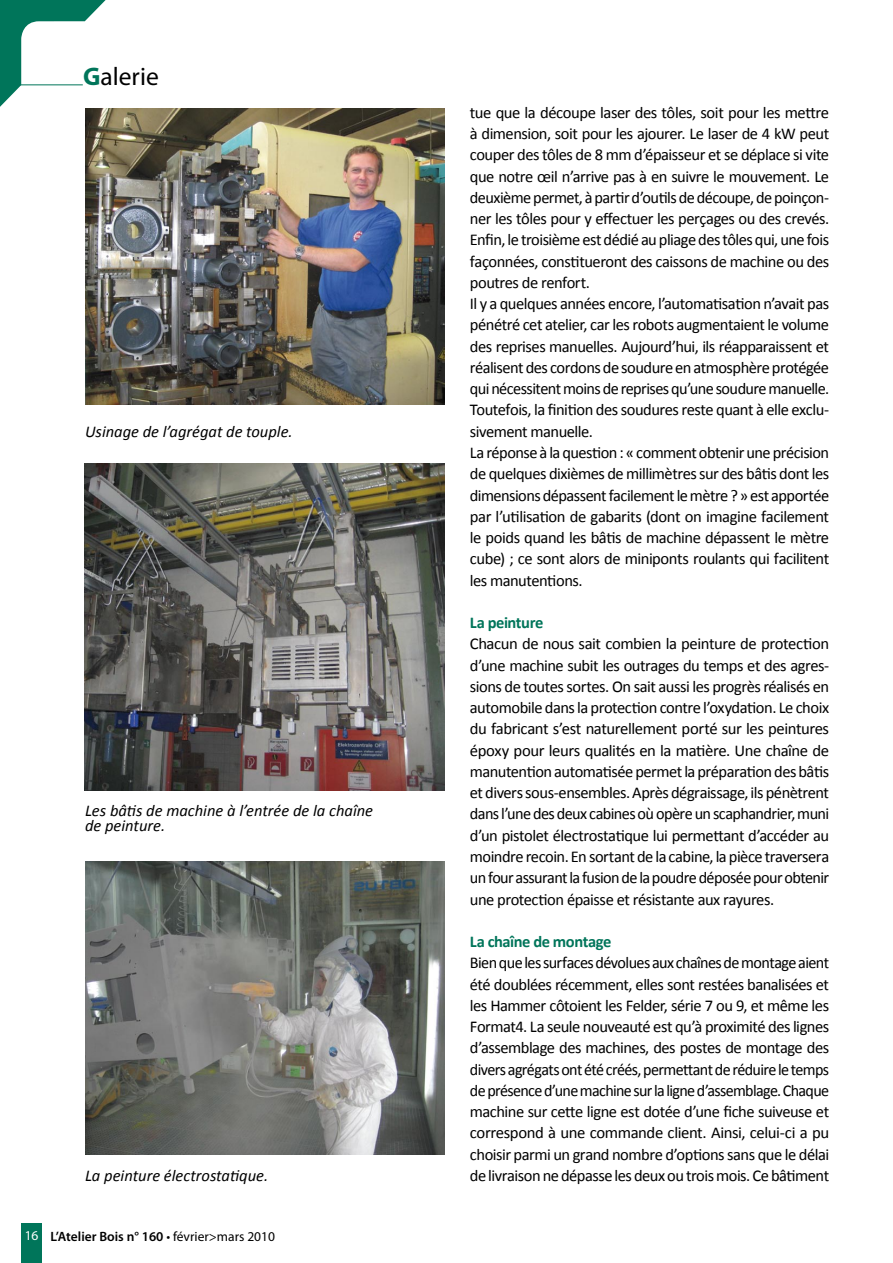
<style>
.page{position:relative;width:893px;height:1263px;background:#fff}
.page>*{position:absolute;margin:0;border:0;box-sizing:border-box;transform-origin:0 0}
.t1{font:25.5px "Myriad Pro";color:#000}
.t2{font:16.5px/21.3px "Calibri";letter-spacing:-.03em;color:#000;text-align:justify}
.t3{font:italic 16.5px/15px "Calibri";color:#000}
.t4{font:700 16.5px "Calibri";letter-spacing:-.025em;color:#00755a}
.t5{font:600 13.5px "Myriad Pro";color:#000}
.s1{font-weight:700;color:#00755a}
.s2{font-weight:400;color:#fff}
.s3{font-weight:400}
</style>
<div class="page">
<div style="left:21px;top:1223px;width:21px;height:40px;background:#00755a"></div>
<svg style="left:0;top:0;width:106px;height:107px"></svg>
<hr style="left:10px;top:85px;width:73px;height:1px;background:#00755a">
<img style="left:85px;top:108px;width:359px;height:297px">
<img style="left:85px;top:464px;width:359px;height:326px">
<img style="left:85px;top:862px;width:359px;height:292px">
<h1 class="t1" style="left:83px;top:63px;width:77px"><span class="s1">G</span>alerie</h1>
<p class="t3" style="left:85px;top:423px;width:209px">Usinage de l’agrégat de touple.</p>
<p class="t3" style="left:85px;top:802px;width:290px">Les bâtis de machine à l’entrée de la chaîne de peinture.</p>
<p class="t3" style="left:85px;top:1167px;width:185px">La peinture électrostatique.</p>
<p class="t5" style="left:25px;top:1228px;width:252px"><span class="s2">16</span> L’Atelier Bois n° 160 <span class="s3">• février&gt;mars 2010</span></p>
<p class="t2" style="left:470px;top:101px;width:361px;text-align:left">tue que la découpe laser des tôles, soit pour les mettre à dimension, soit pour les ajourer. Le laser de 4 kW peut couper des tôles de 8 mm d’épaisseur et se déplace si vite que notre œil n’arrive pas à en suivre le mouvement. Le deuxième permet, à partir d’outils de découpe, de poinçon&shy;ner les tôles pour y effectuer les perçages ou des crevés.<br>Enfin, le troisième est dédié au pliage des tôles qui, une fois façonnées, constitueront des caissons de machine ou des poutres de renfort.<br>Il y a quelques années encore, l’automatisation n’avait pas pénétré cet atelier, car les robots augmentaient le volume des reprises manuelles. Aujourd’hui, ils réapparaissent et réalisent des cordons de soudure en atmosphère protégée qui nécessitent moins de reprises qu’une soudure manuelle.<br>Toutefois, la finition des soudures reste quant à elle exclu&shy;sivement manuelle.<br>La réponse à la question: «comment obtenir une précision de quelques dixièmes de millimètres sur des bâtis dont les dimensions dépassent facilement le mètre?» est apportée par l’utilisation de gabarits (dont on imagine facilement le poids quand les bâtis de machine dépassent le mètre cube) ; ce sont alors de miniponts roulants qui facilitent les manutentions.</p>
<p class="t4" style="left:470px;top:612px;width:75px">La peinture</p>
<p class="t2" style="left:470px;top:632px;width:361px">Chacun de nous sait combien la peinture de protection d’une machine subit les outrages du temps et des agres&shy;sions de toutes sortes. On sait aussi les progrès réalisés en automobile dans la protection contre l’oxydation. Le choix du fabricant s’est naturellement porté sur les peintures époxy pour leurs qualités en la matière. Une chaîne de manutention automatisée permet la préparation des bâtis et divers sous-ensembles. Après dégraissage, ils pénètrent dans l’une des deux cabines où opère un scaphandrier, muni d’un pistolet électrostatique lui permettant d’accéder au moindre recoin. En sortant de la cabine, la pièce traversera un four assurant la fusion de la poudre déposée pour obtenir une protection épaisse et résistante aux rayures.</p>
<p class="t4" style="left:470px;top:931px;width:143px">La chaîne de montage</p>
<p class="t2" style="left:470px;top:951px;width:361px">Bien que les surfaces dévolues aux chaînes de montage aient été doublées récemment, elles sont restées banalisées et les Hammer côtoient les Felder, série 7 ou 9, et même les Format4. La seule nouveauté est qu’à proximité des lignes d’assemblage des machines, des postes de montage des divers agrégats ont été créés, permettant de réduire le temps de présence d’une machine sur la ligne d’assemblage. Chaque machine sur cette ligne est dotée d’une fiche suiveuse et correspond à une commande client. Ainsi, celui-ci a pu choisir parmi un grand nombre d’options sans que le délai de livraison ne dépasse les deux ou trois mois. Ce bâtiment</p>
</div>
